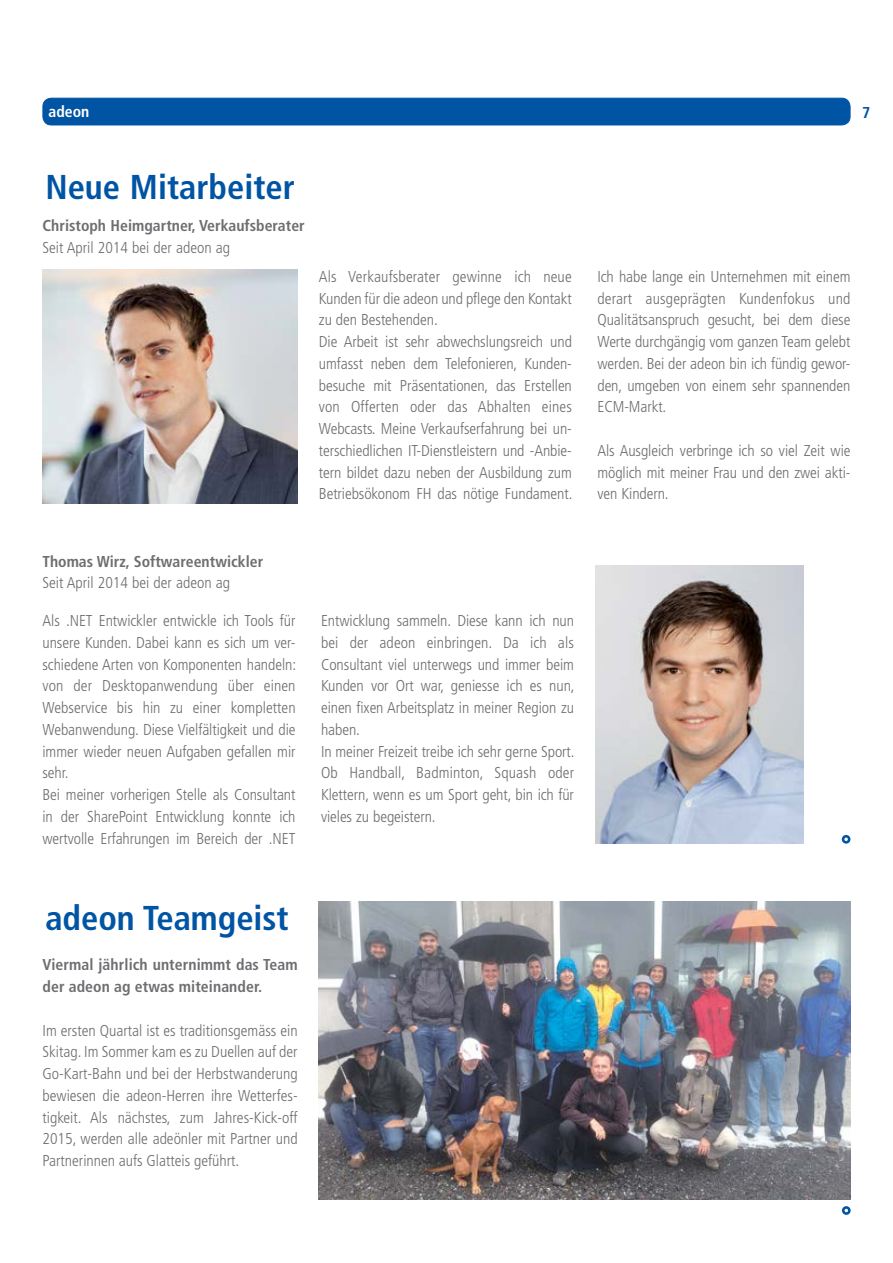
<style>
.page{position:relative;width:893px;height:1263px;background:#fff}
.page>*{position:absolute;margin:0;border:0;box-sizing:border-box;transform-origin:0 0}
.t1{font:700 condensed 34.5px "Frutiger LT";color:#0054a4}
.t2{font:300 condensed 15.75px/21.8px "Frutiger LT";letter-spacing:-.005em;color:#6d6e71;text-align:justify}
.t3{font:700 condensed 15.75px/21.8px "Frutiger LT";color:#6d6e71}
.t4{font:700 condensed 15.75px "Frutiger LT";color:#fff}
.t5{font:700 condensed 15.75px "Frutiger LT";color:#0054a4}
</style>
<div class="page">
<div style="left:43px;top:98px;width:807px;height:27px;background:#0054a4;border-radius:9px"></div>
<div style="left:43px;top:98px;width:807px;height:27px;border:1px solid #0054a4;border-radius:9px"></div>
<svg style="left:842px;top:835px;width:8px;height:9px"></svg>
<img style="left:43px;top:270px;width:255px;height:234px">
<img style="left:595px;top:566px;width:209px;height:278px">
<img style="left:319px;top:901px;width:531px;height:298px">
<svg style="left:842px;top:1206px;width:9px;height:9px"></svg>
<p class="t4" style="left:49px;top:103px;width:42px">adeon</p>
<p class="t5" style="left:862px;top:103px;width:10px">7</p>
<h1 class="t1" style="left:45px;top:166px;width:251px">Neue Mitarbeiter</h1>
<p class="t3" style="left:43px;top:215px;width:264px">Christoph Heimgartner, Verkaufsberater</p>
<p class="t2" style="left:43px;top:237px;width:189px">Seit April 2014 bei der adeon ag</p>
<p class="t2" style="left:319px;top:266px;width:255px;text-align:left">Als Verkaufsberater gewinne ich neue Kunden für die adeon und pflege den Kontakt zu den Bestehenden.<br>Die Arbeit ist sehr abwechslungsreich und umfasst neben dem Telefonieren, Kunden&shy;besuche mit Präsentationen, das Erstellen von Offerten oder das Abhalten eines Webcasts. Meine Verkaufserfahrung bei un&shy;terschiedlichen IT-Dienstleistern und -Anbie&shy;tern bildet dazu neben der Ausbildung zum Betriebsökonom FH das nötige Fundament.</p>
<p class="t2" style="left:597px;top:266px;width:255px">Ich habe lange ein Unternehmen mit einem derart ausgeprägten Kundenfokus und Qualitätsanspruch gesucht, bei dem diese Werte durchgängig vom ganzen Team gelebt werden. Bei der adeon bin ich fündig gewor&shy;den, umgeben von einem sehr spannenden ECM-Markt.</p>
<p class="t2" style="left:597px;top:440px;width:255px">Als Ausgleich verbringe ich so viel Zeit wie möglich mit meiner Frau und den zwei akti&shy;ven Kindern.</p>
<p class="t3" style="left:43px;top:550px;width:222px">Thomas Wirz, Softwareentwickler</p>
<p class="t2" style="left:43px;top:572px;width:189px">Seit April 2014 bei der adeon ag</p>
<p class="t2" style="left:43px;top:610px;width:255px;text-align:left">Als .NET Entwickler entwickle ich Tools für unsere Kunden. Dabei kann es sich um ver&shy;schiedene Arten von Komponenten handeln: von der Desktopanwendung über einen Webservice bis hin zu einer kompletten Webanwendung. Diese Vielfältigkeit und die immer wieder neuen Aufgaben gefallen mir sehr.<br>Bei meiner vorherigen Stelle als Consultant in der SharePoint Entwicklung konnte ich wertvolle Erfahrungen im Bereich der .NET</p>
<p class="t2" style="left:321px;top:610px;width:255px;text-align:left">Entwicklung sammeln. Diese kann ich nun bei der adeon einbringen. Da ich als Consultant viel unterwegs und immer beim Kunden vor Ort war, geniesse ich es nun, einen fixen Arbeitsplatz in meiner Region zu haben.<br>In meiner Freizeit treibe ich sehr gerne Sport.<br>Ob Handball, Badminton, Squash oder Klettern, wenn es um Sport geht, bin ich für vieles zu begeistern.</p>
<h1 class="t1" style="left:45px;top:898px;width:245px">adeon Teamgeist</h1>
<p class="t3" style="left:43px;top:954px;width:257px">Viermal jährlich unternimmt das Team der adeon ag etwas miteinander.</p>
<p class="t2" style="left:43px;top:1019px;width:257px">Im ersten Quartal ist es traditionsgemäss ein Skitag. Im Sommer kam es zu Duellen auf der Go-Kart-Bahn und bei der Herbstwanderung bewiesen die adeon-Herren ihre Wetterfes&shy;tigkeit. Als nächstes, zum Jahres-Kick-off 2015, werden alle adeönler mit Partner und Partnerinnen aufs Glatteis geführt.</p>
</div>
